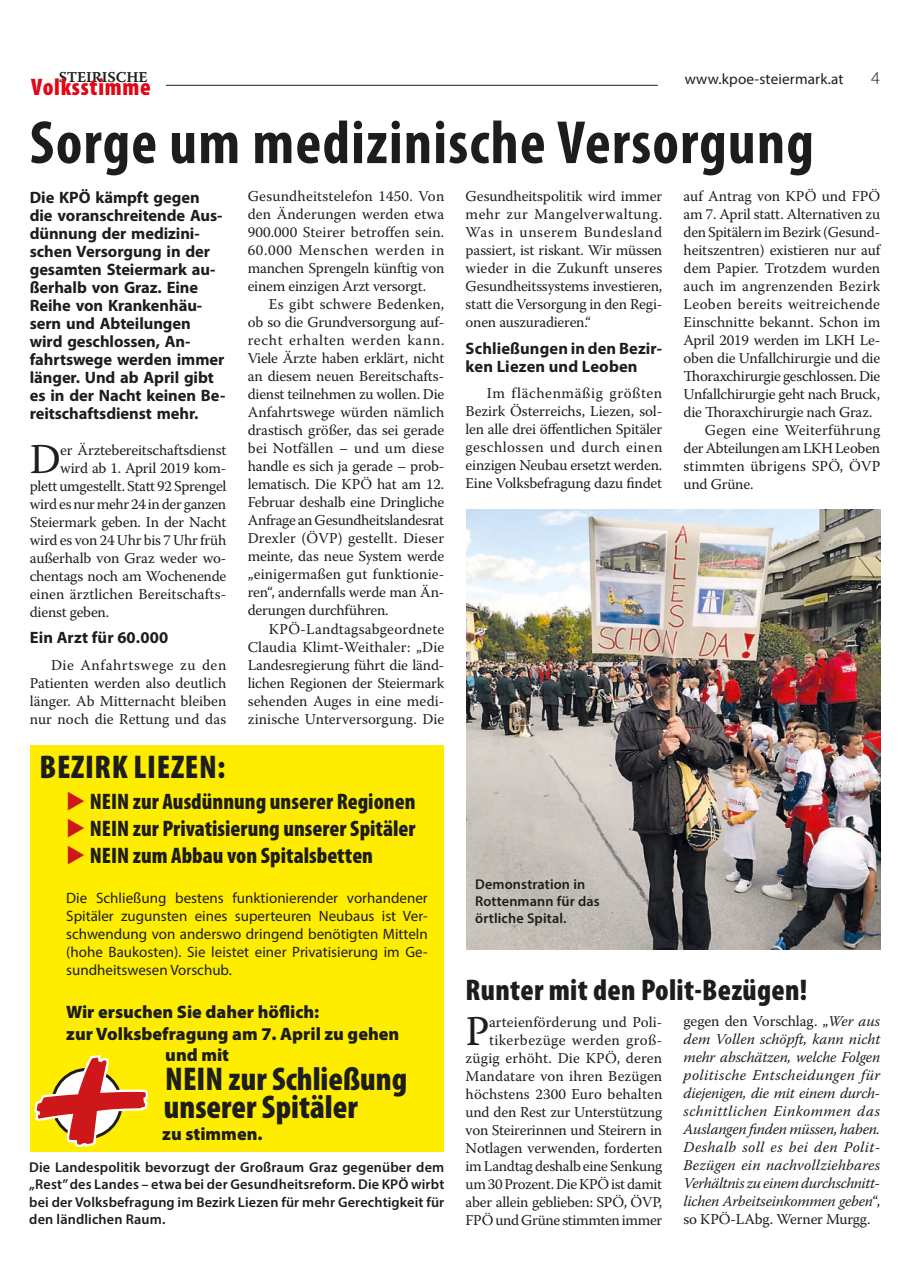
<style>
.page{position:relative;width:910px;height:1276px;background:#fff}
.page>*{position:absolute;margin:0;border:0;box-sizing:border-box;transform-origin:0 0}
.headline_B_T2{font:700 condensed 61.5px "Myriad Pro";letter-spacing:.02em;color:#1d1d1b}
.Fließtext{font:42.3px "Warnock Pro";color:#1d1d1b}
.t1{font:900 condensed 33px/28.5px "Myriad Pro";color:#1d1d1b}
.t2{font:900 condensed 33px "Myriad Pro";letter-spacing:.02em;color:#1d1d1b}
.titel_2_18{font:900 condensed 30px "Myriad Pro";letter-spacing:.01em;color:#1d1d1b}
.t3{font:900 condensed 24px "Myriad Pro";letter-spacing:.03em;color:#e30614}
.t4{font:900 condensed 22.5px "Myriad Pro";color:#1d1d1b}
.t5{font:900 18px/21.6px "Myriad Pro";color:#1d1d1b}
.t6{font:300 18px "Myriad Pro";color:#1d1d1b}
.Vorspann{font:700 16.5px/18px "Myriad Pro";letter-spacing:-.005em;color:#1d1d1b}
.Zwischentitel{font:700 16.5px/18px "Myriad Pro";letter-spacing:.01em;color:#1d1d1b}
.Fließtext-2{font:15px/18px "Warnock Pro";letter-spacing:-.015em;color:#1d1d1b;text-align:justify}
.Fließtext-3{font:italic 15px/18px "Warnock Pro";letter-spacing:-.02em;color:#1d1d1b;text-align:justify}
.t7{font:15px/18px "Myriad Pro";color:#1d1d1b;text-align:justify}
.Fließtext-4{font:15px "Warnock Pro";letter-spacing:.005em;color:#1d1d1b}
.t8{font:15px "Warnock Pro Semibold Capt";letter-spacing:-.01em;color:#1d1d1b}
.Bildtext{font:600 14.25px/17.1px "Myriad Pro";letter-spacing:.01em;color:#1d1d1b}
.s1{color:#cd171a}
.s2{font-style:normal}
</style>
<div class="page">
<hr style="left:166px;top:85px;width:492px;height:1px;background:#1d1d1b">
<div style="left:31px;top:745px;width:413px;height:406px;background:#ffed00"></div>
<svg style="left:34px;top:1055px;width:115px;height:92px"></svg>
<img style="left:466px;top:510px;width:414px;height:439px">
<p class="t8" style="left:59px;top:68px;width:90px">STEIRISCHE</p>
<p class="t6" style="left:871px;top:67px;width:10px">4</p>
<h3 class="t3" style="left:31px;top:72px;width:121px">Volksstimme</h3>
<p class="t7" style="left:685px;top:69px;width:160px">www.kpoe-steiermark.at</p>
<p class="headline_B_T2" style="left:30px;top:104px;width:786px">Sorge um medizinische Versorgung</p>
<p class="Fließtext-2" style="left:248px;top:187px;width:198px">Gesundheitstelefon 1450. Von den Änderungen werden etwa 900.000 Steirer betroffen sein.<br>60.000 Menschen werden in manchen Sprengeln künftig von einem einzigen Arzt versorgt.</p>
<p class="Fließtext-2" style="left:248px;top:295px;width:198px;text-indent:21px">Es gibt schwere Bedenken, ob so die Grundversorgung auf&shy;recht erhalten werden kann.<br>Viele Ärzte haben erklärt, nicht an diesem neuen Bereitschafts&shy;dienst teilnehmen zu wollen. Die Anfahrtswege würden nämlich drastisch größer, das sei gerade bei Notfällen – und um diese handle es sich ja gerade – prob&shy;lematisch. Die KPÖ hat am 12.<br>Februar deshalb eine Dringliche Anfrage an Gesundheitslandesrat Drexler (ÖVP) gestellt. Dieser meinte, das neue System werde „einigermaßen gut funktionie&shy;ren“, andernfalls werde man Än&shy;derungen durchführen.</p>
<p class="Fließtext-2" style="left:248px;top:619px;width:198px;text-indent:21px">KPÖ-Landtagsabgeordnete Claudia Klimt-Weithaler: „Die Landesregierung führt die länd&shy;lichen Regionen der Steiermark sehenden Auges in eine medi&shy;zinische Unterversorgung. Die</p>
<p class="Vorspann" style="left:30px;top:188px;width:197px">Die KPÖ kämpft gegen die voranschreitende Aus&shy;dünnung der medizini&shy;schen Versorgung in der gesamten Steiermark au&shy;ßerhalb von Graz. Eine<br>Reihe von Krankenhäu&shy;sern und Abteilungen wird geschlossen, An&shy;fahrtswege werden immer länger. Und ab April gibt es in der Nacht keinen Be&shy;reitschaftsdienst mehr.</p>
<p class="Fließtext" style="left:30px;top:433px;width:33px">D</p>
<p class="Fließtext-2" style="left:60px;top:440px;width:168px">er Ärztebereitschaftsdienst</p>
<p class="Fließtext-2" style="left:684px;top:187px;width:198px">auf Antrag von KPÖ und FPÖ am 7. April statt. Alternativen zu den Spitälern im Bezirk (Gesund&shy;heitszentren) existieren nur auf dem Papier. Trotzdem wurden auch im angrenzenden Bezirk Leoben bereits weitreichende Einschnitte bekannt. Schon im April 2019 werden im LKH Le&shy;oben die Unfallchirurgie und die Thoraxchirurgie geschlossen. Die Unfallchirurgie geht nach Bruck, die Thoraxchirurgie nach Graz.</p>
<p class="Fließtext-2" style="left:684px;top:421px;width:198px;text-indent:21px">Gegen eine Weiterführung der Abteilungen am LKH Leoben stimmten übrigens SPÖ, ÖVP und Grüne.</p>
<p class="Fließtext-2" style="left:466px;top:187px;width:198px">Gesundheitspolitik wird immer mehr zur Mangelverwaltung.<br>Was in unserem Bundesland passiert, ist riskant. Wir müssen wieder in die Zukunft unseres Gesundheitssystems investieren, statt die Versorgung in den Regi&shy;onen auszuradieren.“</p>
<p class="Zwischentitel" style="left:466px;top:339px;width:198px">Schließungen in den Bezir&shy;ken Liezen und Leoben</p>
<p class="Fließtext-2" style="left:466px;top:384px;width:198px;text-indent:21px">Im flächenmäßig größten Bezirk Österreichs, Liezen, sol&shy;len alle drei öffentlichen Spitäler geschlossen und durch einen einzigen Neubau ersetzt werden.<br>Eine Volksbefragung dazu findet</p>
<p class="Fließtext-2" style="left:60px;top:458px;width:168px">wird ab 1. April 2019 kom-</p>
<p class="Fließtext-2" style="left:30px;top:476px;width:198px">plett umgestellt. Statt 92 Sprengel</p>
<p class="Fließtext-2" style="left:30px;top:494px;width:198px">wird es nur mehr 24 in der ganzen</p>
<p class="Fließtext-2" style="left:30px;top:512px;width:198px">Steiermark geben. In der Nacht</p>
<p class="Fließtext-2" style="left:30px;top:530px;width:198px">wird es von 24 Uhr bis 7 Uhr früh</p>
<p class="Fließtext-2" style="left:30px;top:548px;width:198px">außerhalb von Graz weder wo-</p>
<p class="Fließtext-2" style="left:30px;top:566px;width:198px">chentags noch am Wochenende</p>
<p class="Fließtext-4" style="left:30px;top:585px;width:198px">einen ärztlichen Bereitschafts-</p>
<p class="Fließtext-2" style="left:30px;top:602px;width:81px">dienst geben.</p>
<p class="Zwischentitel" style="left:30px;top:628px;width:140px">Ein Arzt für 60.000</p>
<p class="Fließtext-2" style="left:30px;top:655px;width:198px;text-indent:21px">Die Anfahrtswege zu den Patienten werden also deutlich länger. Ab Mitternacht bleiben nur noch die Rettung und das</p>
<p class="t2" style="left:39px;top:745px;width:188px">BEZIRK LIEZEN:</p>
<p class="t4" style="left:66px;top:787px;width:351px"><span class="s1">◆</span> NEIN zur Ausdünnung unserer Regionen</p>
<p class="t4" style="left:66px;top:814px;width:351px"><span class="s1">◆</span> NEIN zur Privatisierung unserer Spitäler</p>
<p class="t4" style="left:66px;top:841px;width:308px"><span class="s1">◆</span> NEIN zum Abbau von Spitalsbetten</p>
<p class="t7" style="left:66px;top:888px;width:363px">Die Schließung bestens funktionierender vorhandener Spitäler zugunsten eines superteuren Neubaus ist Ver&shy;schwendung von anderswo dringend benötigten Mitteln (hohe Baukosten). Sie leistet einer Privatisierung im Ge&shy;sundheitswesen Vorschub.</p>
<p class="t5" style="left:66px;top:1000px;width:255px">Wir ersuchen Sie daher höflich:</p>
<p class="t5" style="left:165px;top:1022px;width:236px;text-indent:-99px">zur Volksbefragung am 7. April zu gehen und mit</p>
<p class="t1" style="left:164px;top:1063px;width:245px">NEIN zur Schließung unserer Spitäler</p>
<p class="t5" style="left:162px;top:1122px;width:102px">zu stimmen.</p>
<p class="Bildtext" style="left:29px;top:1158px;width:417px;text-align:justify">Die Landespolitik bevorzugt der Großraum Graz gegenüber dem „Rest” des Landes – etwa bei der Gesundheitsreform. Die KPÖ wirbt bei der Volksbefragung im Bezirk Liezen für mehr Gerechtigkeit für den ländlichen Raum.</p>
<p class="Bildtext" style="left:475px;top:875px;width:126px">Demonstration in<br>Rottenmann für das örtliche Spital.</p>
<p class="titel_2_18" style="left:466px;top:970px;width:343px">Runter mit den Polit-Bezügen!</p>
<p class="Fließtext-3" style="left:684px;top:1011px;width:198px"><span class="s2">gegen den Vorschlag. „</span>Wer aus dem Vollen schöpft, kann nicht mehr abschätzen, welche Folgen politische Entscheidungen für diejenigen, die mit einem durch&shy;schnittlichen Einkommen das Auslangen finden müssen, haben.<br>Deshalb soll es bei den Polit-Bezügen ein nachvollziehbares Verhältnis zu einem durchschnitt&shy;lichen Arbeitseinkommen geben<span class="s2">“, so KPÖ-LAbg. Werner Murgg.</span></p>
<p class="Fließtext-2" style="left:466px;top:1013px;width:198px;text-align:right">arteienförderung und Poli&shy;tikerbezüge werden groß&shy;zügig erhöht. Die KPÖ, deren<br>Mandatare von ihren Bezügen höchstens 2300 Euro behalten und den Rest zur Unterstützung von Steirerinnen und Steirern in<br>Notlagen verwenden, forderten im Landtag deshalb eine Senkung um 30 Prozent. Die KPÖ ist damit aber allein geblieben: SPÖ, ÖVP,<br>FPÖ und Grüne stimmten immer</p>
<p class="Fließtext" style="left:466px;top:1005px;width:26px">P</p>
</div>
